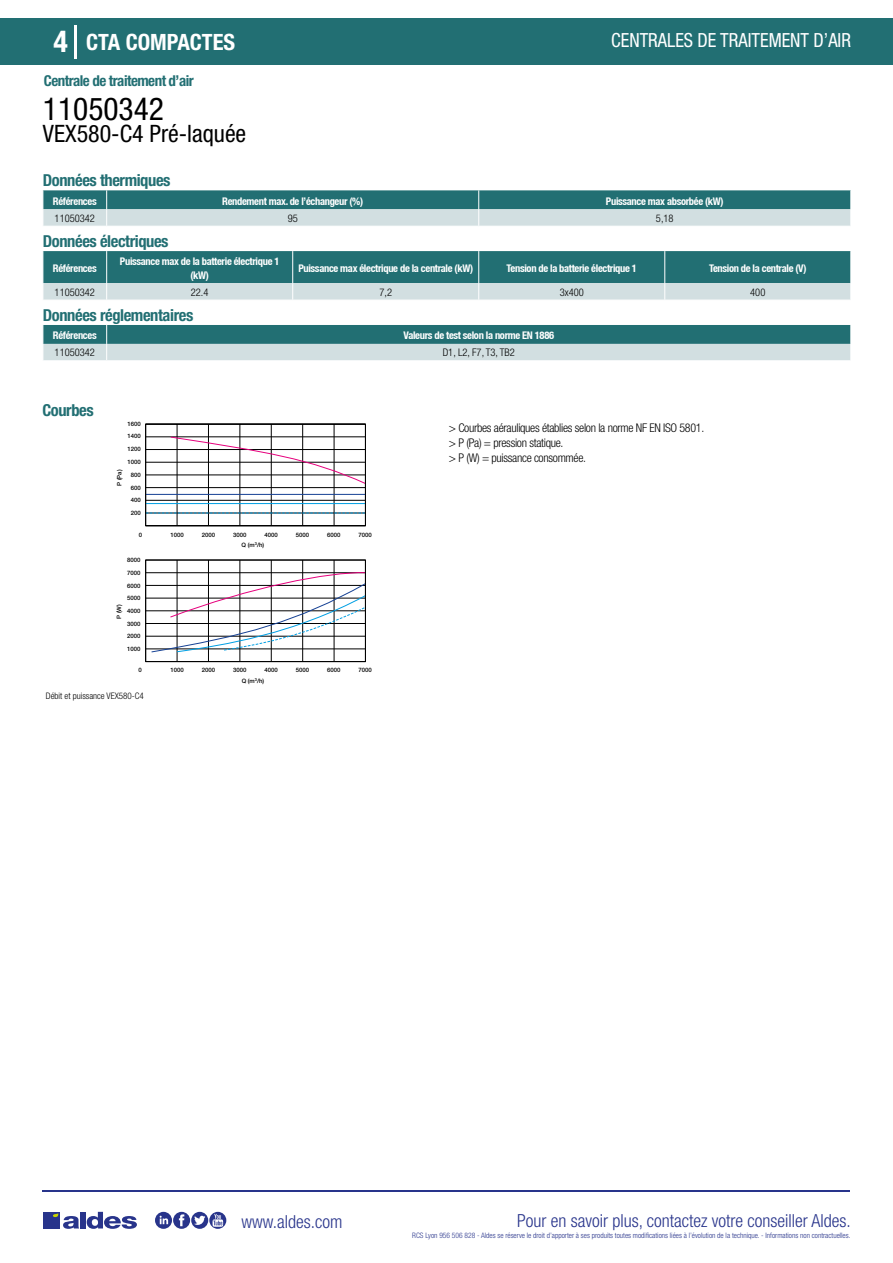
<style>
.page{position:relative;width:893px;height:1263px;background:#fff}
.page>*{position:absolute;margin:0;border:0;box-sizing:border-box;transform-origin:0 0}
.t1{font:condensed 31.5px "Helvetica Neue LT Std";color:#000}
.t2{font:700 condensed 30px "Helvetica Neue LT Std";color:#fff}
.t3{font:condensed 24px "Helvetica Neue LT Std";color:#000}
.t4{font:700 condensed 22.5px "Helvetica Neue LT Std";color:#fff}
.t5{font:condensed 19.5px "Helvetica Neue LT Std";color:#fff;scale:.95 1}
.t6{font:300 condensed 18px "Helvetica Neue";color:#28348b}
.t7{font:700 condensed 16.5px "Helvetica Neue LT Std";letter-spacing:-.025em;color:#226f73}
.t8{font:700 condensed 15px "Helvetica Neue LT Std";letter-spacing:-.035em;color:#226f73}
.t9{font:300 condensed 12px/15px "Helvetica Neue LT Std";letter-spacing:-.025em;color:#000}
.t10{font:700 condensed 10.5px/13.5px "Helvetica Neue";letter-spacing:-.03em;color:#fff;text-align:center}
.t11{font:300 condensed 10.5px "Helvetica Neue";color:#000}
.t12{font:300 condensed 9px "Helvetica Neue";color:#000}
.t13{font:300 condensed 7.5px "Helvetica Neue";color:#28348b}
.t14{font:500 6px/12.6px "Helvetica Neue";color:#000;text-align:center}
</style>
<div class="page">
<div style="left:0;top:18px;width:893px;height:46px;background:#226f73"></div>
<hr style="left:74px;top:25px;width:2px;height:33px;background:#fff">
<hr style="left:43px;top:1190px;width:807px;height:1px;background:#28348b">
<svg style="left:155px;top:1212px;width:71px;height:17px"></svg>
<div style="left:43px;top:1212px;width:17px;height:16px;background:#28348b"></div>
<div style="left:80px;top:1212px;width:6px;height:16px;background:#28348b"></div>
<svg style="left:87px;top:1212px;width:50px;height:17px"></svg>
<svg style="left:53px;top:1213px;width:26px;height:16px"></svg>
<svg style="left:43px;top:190px;width:808px;height:36px;background:#78a5a8"></svg>
<svg style="left:43px;top:251px;width:808px;height:49px;background:#60979a"></svg>
<svg style="left:43px;top:325px;width:808px;height:36px;background:#77a5a8"></svg>
<svg style="left:145px;top:423px;width:221px;height:239px"></svg>
<h2 class="t2" style="left:54px;top:24px;width:16px">4</h2>
<h3 class="t4" style="left:86px;top:28px;width:151px">CTA COMPACTES</h3>
<h3 class="t5" style="left:611px;top:29px;width:254px">CENTRALES DE TRAITEMENT D’AIR</h3>
<h3 class="t8" style="left:44px;top:71px;width:151px">Centrale de traitement d’air</h3>
<h1 class="t1" style="left:43px;top:91px;width:122px">11050342</h1>
<h3 class="t3" style="left:43px;top:120px;width:205px">VEX580-C4 Pré-laquée</h3>
<h3 class="t7" style="left:43px;top:170px;width:129px">Données thermiques</h3>
<p class="t10" style="left:53px;top:194px;width:45px">Références</p>
<p class="t10" style="left:222px;top:194px;width:143px">Rendement max. de l’échangeur (%)</p>
<p class="t10" style="left:606px;top:194px;width:119px">Puissance max absorbée (kW)</p>
<p class="t11" style="left:55px;top:212px;width:42px">11050342</p>
<p class="t11" style="left:288px;top:212px;width:12px">95</p>
<p class="t11" style="left:656px;top:212px;width:19px">5,18</p>
<h3 class="t7" style="left:43px;top:231px;width:127px">Données électriques</h3>
<p class="t10" style="left:53px;top:262px;width:45px">Références</p>
<p class="t10" style="left:120px;top:255px;width:161px">Puissance max de la batterie électrique 1 (kW)</p>
<p class="t10" style="left:298px;top:262px;width:176px">Puissance max électrique de la centrale (kW)</p>
<p class="t10" style="left:507px;top:262px;width:132px">Tension de la batterie électrique 1</p>
<p class="t10" style="left:709px;top:262px;width:99px">Tension de la centrale (V)</p>
<p class="t11" style="left:55px;top:286px;width:42px">11050342</p>
<p class="t11" style="left:191px;top:286px;width:19px">22.4</p>
<p class="t11" style="left:379px;top:286px;width:14px">7,2</p>
<p class="t11" style="left:560px;top:286px;width:26px">3x400</p>
<p class="t11" style="left:750px;top:286px;width:17px">400</p>
<h3 class="t7" style="left:43px;top:305px;width:152px">Données réglementaires</h3>
<p class="t10" style="left:53px;top:329px;width:45px">Références</p>
<p class="t10" style="left:403px;top:329px;width:152px">Valeurs de test selon la norme EN 1886</p>
<p class="t11" style="left:55px;top:347px;width:42px">11050342</p>
<p class="t11" style="left:443px;top:347px;width:74px">D1, L2, F7, T3, TB2</p>
<h3 class="t7" style="left:43px;top:400px;width:53px">Courbes</h3>
<p class="t14" style="left:127px;top:417px;width:15px">1600</p>
<p class="t14" style="left:127px;top:443px;width:15px">1200</p>
<p class="t14" style="left:127px;top:430px;width:15px">1400</p>
<p class="t14" style="left:127px;top:455px;width:15px">1000<br>800</p>
<p class="t14" style="left:131px;top:507px;width:12px">200</p>
<p class="t14" style="left:113px;top:486px;width:18px;rotate:-90deg">P (Pa)</p>
<p class="t14" style="left:131px;top:481px;width:12px">600</p>
<p class="t14" style="left:131px;top:494px;width:12px">400</p>
<p class="t14" style="left:139px;top:528px;width:5px">0</p>
<p class="t14" style="left:127px;top:554px;width:15px;text-align:justify">8000<br>7000<br>6000<br>5000</p>
<p class="t14" style="left:127px;top:630px;width:15px">2000</p>
<p class="t14" style="left:113px;top:619px;width:16px;rotate:-90deg">P (W)</p>
<p class="t14" style="left:127px;top:604px;width:15px;text-align:left">4000<br>3000</p>
<p class="t14" style="left:127px;top:642px;width:15px">1000</p>
<p class="t14" style="left:139px;top:664px;width:5px">0</p>
<p class="t12" style="left:46px;top:690px;width:99px">Débit et puissance VEX580-C4</p>
<p class="t14" style="left:170px;top:528px;width:15px">1000</p>
<p class="t14" style="left:202px;top:528px;width:15px">2000</p>
<p class="t14" style="left:233px;top:528px;width:15px">3000</p>
<p class="t14" style="left:264px;top:528px;width:15px">4000</p>
<p class="t14" style="left:296px;top:528px;width:15px">5000</p>
<p class="t14" style="left:327px;top:528px;width:15px">6000</p>
<p class="t14" style="left:358px;top:528px;width:15px">7000</p>
<p class="t14" style="left:242px;top:539px;width:24px">Q (m<sup>3</sup>/h)</p>
<p class="t14" style="left:170px;top:664px;width:15px">1000</p>
<p class="t14" style="left:202px;top:664px;width:15px">2000</p>
<p class="t14" style="left:233px;top:664px;width:15px">3000</p>
<p class="t14" style="left:264px;top:664px;width:15px">4000</p>
<p class="t14" style="left:296px;top:664px;width:15px">5000</p>
<p class="t14" style="left:327px;top:664px;width:15px">6000</p>
<p class="t14" style="left:358px;top:664px;width:15px">7000</p>
<p class="t14" style="left:242px;top:675px;width:24px">Q (m<sup>3</sup>/h)</p>
<p class="t9" style="left:449px;top:421px;width:257px">&gt; Courbes aérauliques établies selon la norme NF EN ISO 5801. &gt; P (Pa) = pression statique.<br>&gt; P (W) = puissance consommée.</p>
<h3 class="t6" style="left:241px;top:1211px;width:102px">www.aldes.com</h3>
<h3 class="t6" style="left:517px;top:1211px;width:335px">Pour en savoir plus, contactez votre conseiller Aldes.</h3>
<p class="t13" style="left:412px;top:1230px;width:440px">RCS Lyon 956 506 828 - Aldes se réserve le droit d’apporter à ses produits toutes modifications liées à l’évolution de la technique. - Informations non contractuelles.</p>
</div>
